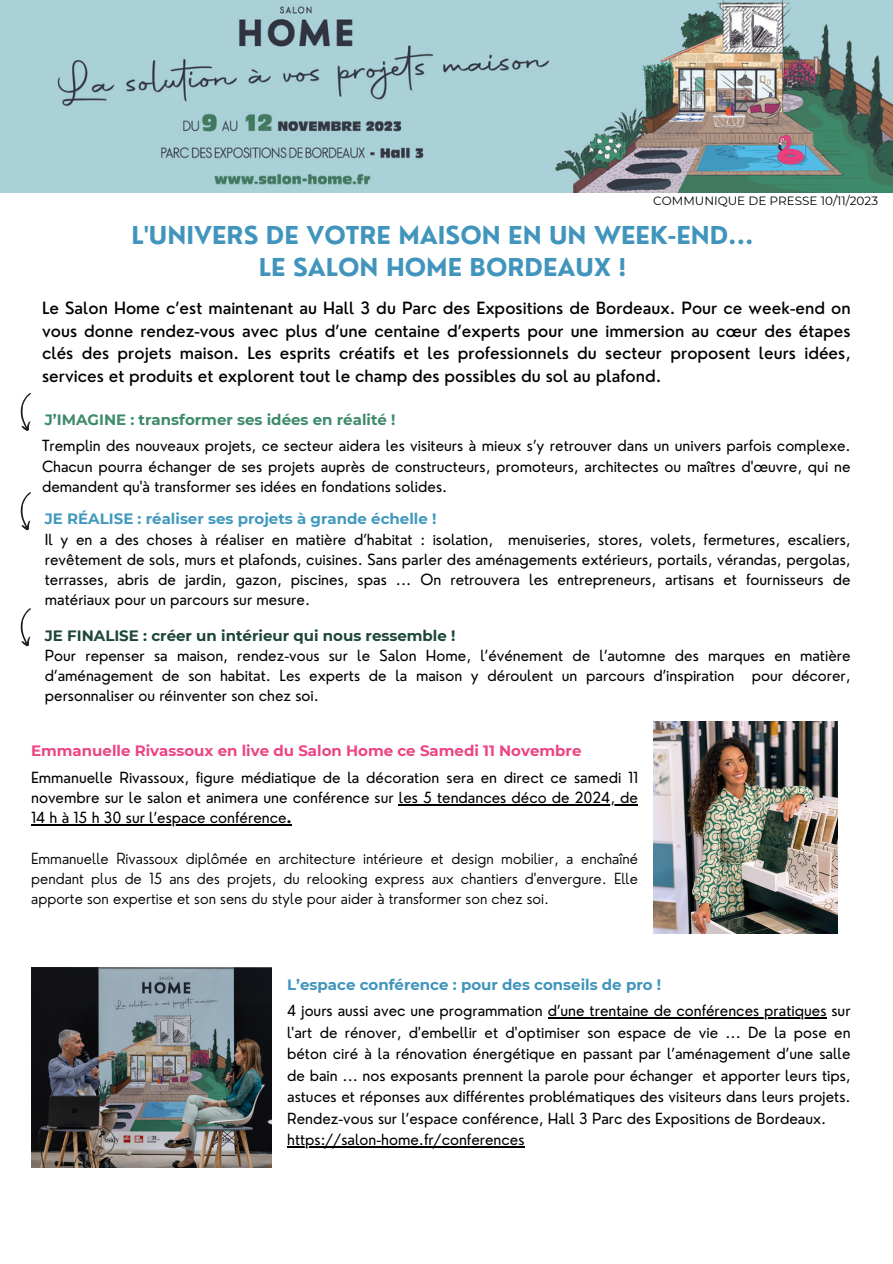
<style>
.page{position:relative;width:893px;height:1264px;background:#fff}
.page>*{position:absolute;margin:0;border:0;box-sizing:border-box;transform-origin:0 0}
.t1{font:700 24px "Nourd";color:#4195bc}
.t2{font:500 16.5px/22.5px "Nourd";color:#000;text-align:justify}
.t3{font:15px/20.2px "Nourd";color:#000;text-align:justify}
.t4{font:300 15px/20.2px "Nourd";color:#000;text-align:justify}
.t5{font:700 15px "Montserrat";color:#ed4484}
.t6{font:700 15px "Montserrat";color:#1d4737}
.t7{font:700 15px "Montserrat";color:#4199bd}
.t8{font:700 15px "Montserrat";color:#4195bc}
.t9{font:700 15px "Montserrat";color:#3e8a6c}
.t10{font:12px "Montserrat";color:#000}
.s1{font-weight:700}
</style>
<div class="page">
<img style="left:0;top:0;width:892px;height:192px">
<svg style="left:20px;top:393px;width:11px;height:38px"></svg>
<svg style="left:20px;top:492px;width:11px;height:38px"></svg>
<svg style="left:20px;top:608px;width:11px;height:38px"></svg>
<img style="left:31px;top:967px;width:241px;height:200px">
<img style="left:653px;top:721px;width:184px;height:212px">
<hr style="left:399px;top:804px;width:239px;height:1px;background:#000">
<hr style="left:31px;top:824px;width:255px;height:1px;background:#000">
<hr style="left:547px;top:1017px;width:279px;height:1px;background:#000">
<hr style="left:287px;top:1145px;width:237px;height:2px;background:#000">
<p class="t10" style="left:653px;top:193px;width:226px">COMMUNIQUE DE PRESSE 10/11/2023</p>
<p class="t1" style="left:131px;top:220px;width:623px">L'UNIVERS DE VOTRE MAISON EN UN WEEK-END...</p>
<p class="t1" style="left:259px;top:252px;width:369px">LE SALON HOME BORDEAUX !</p>
<p class="t2" style="left:42px;top:297px;width:810px">Le Salon Home c’est maintenant au Hall 3 du Parc des Expositions de Bordeaux. Pour ce week-end on vous donne rendez-vous avec plus d’une centaine d’experts pour une immersion au cœur des étapes clés des projets maison. Les esprits créatifs et les professionnels du secteur proposent leurs idées, services et produits et explorent tout le champ des possibles du sol au plafond.</p>
<p class="t9" style="left:45px;top:411px;width:352px">J’IMAGINE : transformer ses idées en réalité !</p>
<p class="t3" style="left:42px;top:435px;width:810px">Tremplin des nouveaux projets, ce secteur aidera les visiteurs à mieux s’y retrouver dans un univers parfois complexe.<br>Chacun pourra échanger de ses projets auprès de constructeurs, promoteurs, architectes ou maîtres d'œuvre, qui ne demandent qu'à transformer ses idées en fondations solides.</p>
<p class="t7" style="left:45px;top:510px;width:393px">JE RÉALISE : réaliser ses projets à grande échelle !</p>
<p class="t3" style="left:45px;top:529px;width:807px">Il y en a des choses à réaliser en matière d’habitat : isolation, menuiseries, stores, volets, fermetures, escaliers, revêtement de sols, murs et plafonds, cuisines. Sans parler des aménagements extérieurs, portails, vérandas, pergolas, terrasses, abris de jardin, gazon, piscines, spas ... On retrouvera les entrepreneurs, artisans et fournisseurs de matériaux pour un parcours sur mesure.</p>
<p class="t6" style="left:45px;top:626px;width:412px">JE FINALISE : créer un intérieur qui nous ressemble !</p>
<p class="t3" style="left:45px;top:645px;width:807px">Pour repenser sa maison, rendez-vous sur le Salon Home, l’événement de l’automne des marques en matière d’aménagement de son habitat. Les experts de la maison y déroulent un parcours d’inspiration pour décorer, personnaliser ou réinventer son chez soi.</p>
<p class="t5" style="left:31px;top:741px;width:551px">Emmanuelle Rivassoux en live du Salon Home ce Samedi 11 Novembre</p>
<p class="t3" style="left:31px;top:766px;width:608px">Emmanuelle Rivassoux, figure médiatique de la décoration sera en direct ce samedi 11 novembre sur le salon et animera une conférence sur les 5 tendances déco de 2024, de 14 h à 15 h 30 sur l’espace conférence<span class="s1">.</span></p>
<p class="t4" style="left:31px;top:847px;width:608px">Emmanuelle Rivassoux diplômée en architecture intérieure et design mobilier, a enchaîné pendant plus de 15 ans des projets, du relooking express aux chantiers d'envergure. Elle apporte son expertise et son sens du style pour aider à transformer son chez soi.</p>
<p class="t8" style="left:287px;top:975px;width:375px">L’espace conférence : pour des conseils de pro !</p>
<p class="t3" style="left:287px;top:999px;width:565px;line-height:21.5px">4 jours aussi avec une programmation d’une trentaine de conférences pratiques sur l'art de rénover, d'embellir et d'optimiser son espace de vie ... De la pose en béton ciré à la rénovation énergétique en passant par l’aménagement d’une salle de bain ... nos exposants prennent la parole pour échanger et apporter leurs tips, astuces et réponses aux différentes problématiques des visiteurs dans leurs projets.<br>Rendez-vous sur l’espace conférence, Hall 3 Parc des Expositions de Bordeaux.</p>
<p class="t3" style="left:287px;top:1129px;width:239px">https://salon-home.fr/conferences</p>
</div>
